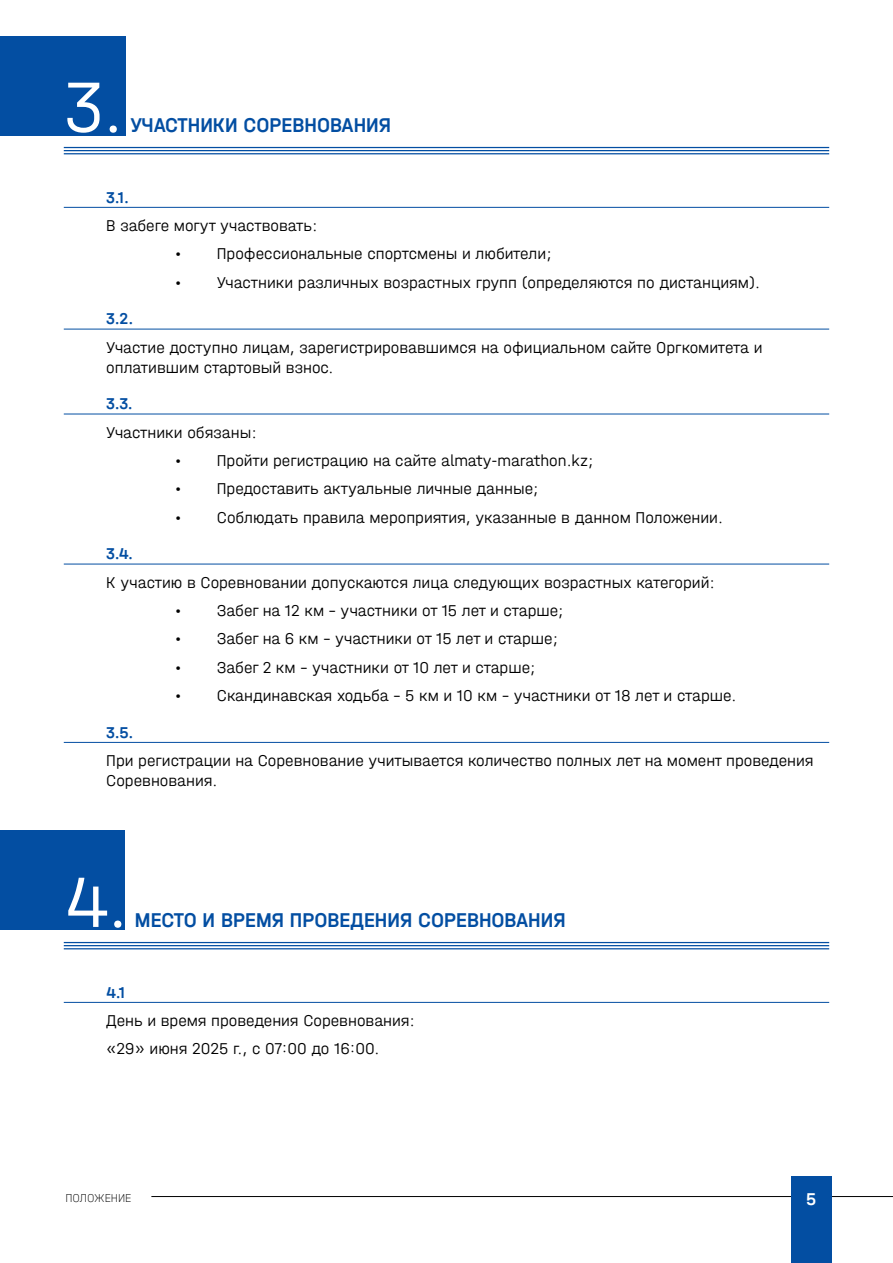
<style>
.page{position:relative;width:893px;height:1263px;background:#fff}
.page>*{position:absolute;margin:0;border:0;box-sizing:border-box;transform-origin:0 0}
.t1{font:300 75px "Halvar Mittel";color:#fff}
.t2{font:500 21px "Halvar Mittel";color:#034ea2}
.t3{font:500 18px "Halvar Mittel";color:#fff}
.t4{font:300 16.5px/19.8px "Halvar Mittel";color:#000}
.t5{font:500 16.5px "Halvar Mittel";color:#034ea2}
.t6{font:100 12px "Halvar Mittel";color:#000}
</style>
<div class="page">
<hr style="left:151px;top:1196px;width:742px;height:1px;background:#000">
<div style="left:791px;top:1176px;width:41px;height:87px;background:#034ea2"></div>
<div style="left:0;top:36px;width:125px;height:100px;background:#034ea2"></div>
<div style="left:0;top:830px;width:124px;height:100px;background:#034ea2"></div>
<hr style="left:64px;top:153px;width:765px;height:1px;background:#034ea2">
<hr style="left:64px;top:150px;width:765px;height:1px;background:#034ea2">
<hr style="left:64px;top:147px;width:765px;height:1px;background:#034ea2">
<hr style="left:64px;top:207px;width:765px;height:1px;background:#034ea2">
<hr style="left:64px;top:329px;width:765px;height:1px;background:#034ea2">
<hr style="left:64px;top:414px;width:765px;height:1px;background:#034ea2">
<hr style="left:64px;top:564px;width:765px;height:1px;background:#034ea2">
<hr style="left:64px;top:742px;width:765px;height:1px;background:#034ea2">
<hr style="left:64px;top:948px;width:765px;height:1px;background:#034ea2">
<hr style="left:64px;top:945px;width:765px;height:1px;background:#034ea2">
<hr style="left:64px;top:942px;width:765px;height:1px;background:#034ea2">
<hr style="left:64px;top:1002px;width:765px;height:1px;background:#034ea2">
<h1 class="t1" style="left:64px;top:63px;width:62px">3.</h1>
<p class="t2" style="left:130px;top:112px;width:262px">УЧАСТНИКИ СОРЕВНОВАНИЯ</p>
<p class="t5" style="left:106px;top:187px;width:24px">3.1.</p>
<p class="t4" style="left:106px;top:215px;width:213px">В забеге могут участвовать:</p>
<p class="t4" style="left:174px;top:244px;width:379px">• Профессиональные спортсмены и любители;</p>
<p class="t4" style="left:174px;top:272px;width:587px">• Участники различных возрастных групп (определяются по дистанциям).</p>
<p class="t5" style="left:106px;top:309px;width:28px">3.2.</p>
<p class="t4" style="left:106px;top:337px;width:658px">Участие доступно лицам, зарегистрировавшимся на официальном сайте Оргкомитета и оплатившим стартовый взнос.</p>
<p class="t5" style="left:106px;top:394px;width:28px">3.3.</p>
<p class="t4" style="left:106px;top:422px;width:152px">Участники обязаны:</p>
<p class="t4" style="left:174px;top:450px;width:421px">• Пройти регистрацию на сайте almaty-marathon.kz;</p>
<p class="t4" style="left:174px;top:478px;width:366px">• Предоставить актуальные личные данные;</p>
<p class="t4" style="left:174px;top:507px;width:550px">• Соблюдать правила мероприятия, указанные в данном Положении.</p>
<p class="t5" style="left:106px;top:544px;width:28px">3.4.</p>
<p class="t4" style="left:106px;top:572px;width:610px">К участию в Соревновании допускаются лица следующих возрастных категорий:</p>
<p class="t4" style="left:174px;top:600px;width:391px">• Забег на 12 км – участники от 15 лет и старше;</p>
<p class="t4" style="left:174px;top:628px;width:385px">• Забег на 6 км – участники от 15 лет и старше;</p>
<p class="t4" style="left:174px;top:657px;width:363px">• Забег 2 км – участники от 10 лет и старше;</p>
<p class="t4" style="left:174px;top:685px;width:563px">• Скандинавская ходьба – 5 км и 10 км – участники от 18 лет и старше.</p>
<p class="t5" style="left:106px;top:722px;width:28px">3.5.</p>
<p class="t4" style="left:106px;top:750px;width:709px">При регистрации на Соревнование учитывается количество полных лет на момент проведения<br>Соревнования.</p>
<h1 class="t1" style="left:64px;top:858px;width:67px">4.</h1>
<p class="t2" style="left:135px;top:907px;width:432px">МЕСТО И ВРЕМЯ ПРОВЕДЕНИЯ СОРЕВНОВАНИЯ</p>
<p class="t5" style="left:106px;top:982px;width:20px">4.1</p>
<p class="t4" style="left:106px;top:1006px;width:310px;line-height:28.3px">День и время проведения Соревнования: «29» июня 2025 г., с 07:00 до 16:00.</p>
<p class="t6" style="left:65px;top:1191px;width:67px">ПОЛОЖЕНИЕ</p>
<p class="t3" style="left:806px;top:1188px;width:12px">5</p>
</div>
